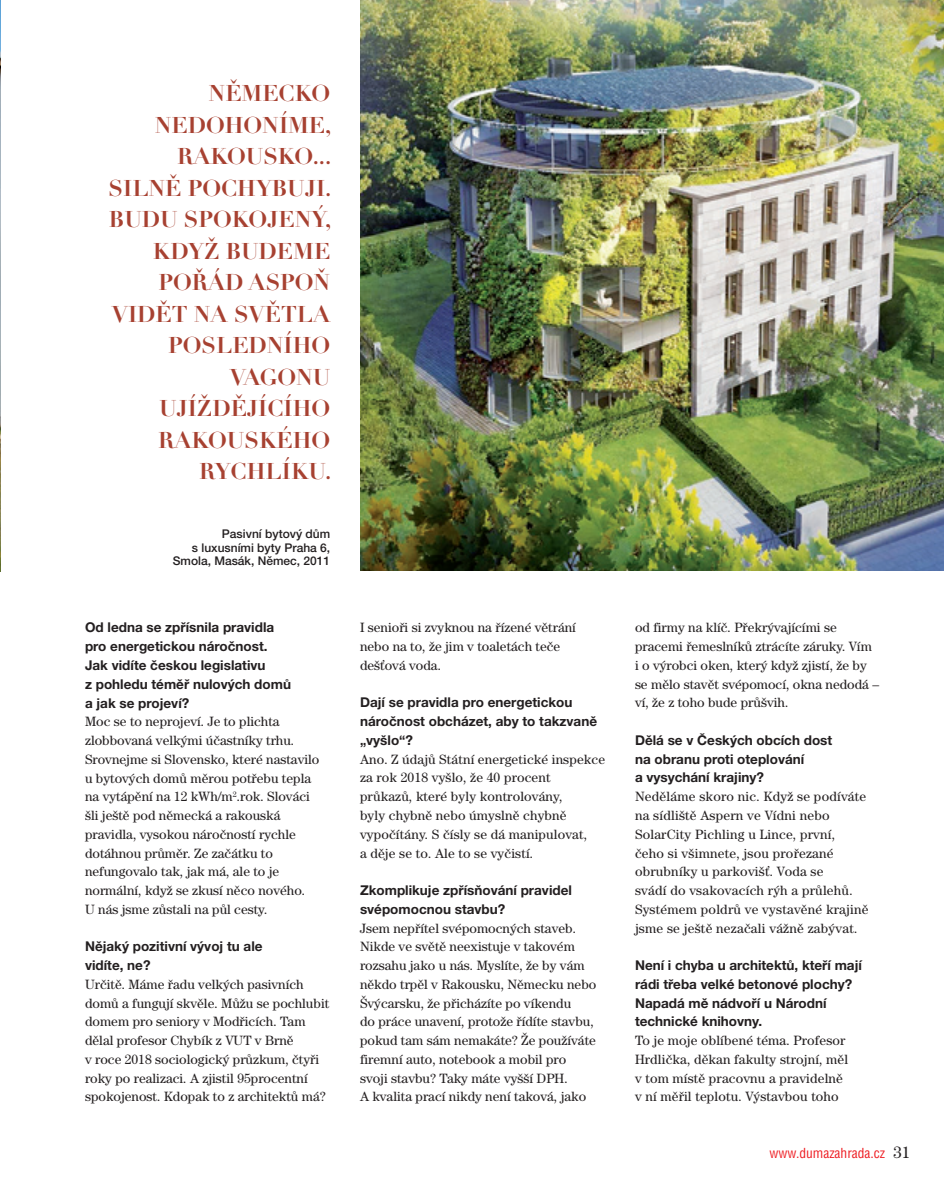
<style>
.page{position:relative;width:944px;height:1191px;background:#fff}
.page>*{position:absolute;margin:0;border:0;box-sizing:border-box;transform-origin:0 0}
.box{font:700 22.5px/31.5px "Didot OT";color:#a74131;text-align:right}
.zakladní_text{font:13.5px/18.8px "ITC Century OT";color:#231f20}
.otazka{font:700 13.5px/18.8px "Helvetica Neue OT";color:#231f20}
.t1{font:condensed 13.5px "Helvetica OT";color:#ee1d23}
.popisek{font:500 12px/13.5px "Helvetica Neue OT";color:#231f20;text-align:right}
.s1{font-family:"ITC Century OT";font-stretch:normal;font-size:16.5px;color:#231f20}
</style>
<div class="page">
<img style="left:0;top:0;width:1px;height:571px">
<img style="left:360px;top:0;width:584px;height:571px">
<p class="box" style="left:109px;top:78px;width:224px">NĚMECKO<br>NEDOHONÍME,<br>RAKOUSKO...<br>SILNĚ POCHYBUJI.<br>BUDU SPOKOJENÝ,<br>KDYŽ BUDEME<br>POŘÁD ASPOŇ<br>VIDĚT NA SVĚTLA<br>POSLEDNÍHO<br>VAGONU<br>UJÍŽDĚJÍCÍHO<br>RAKOUSKÉHO<br>RYCHLÍKU.</p>
<p class="popisek" style="left:173px;top:527px;width:159px">Pasivní bytový dům<br>s luxusními byty Praha 6,<br>Smola, Masák, Němec, 2011</p>
<p class="otazka" style="left:85px;top:618px;width:207px">Od ledna se zpřísnila pravidla pro energetickou náročnost.<br>Jak vidíte českou legislativu<br>z pohledu téměř nulových domů a jak se projeví?</p>
<p class="zakladní_text" style="left:85px;top:712px;width:236px">Moc se to neprojeví. Je to plichta zlobbovaná velkými účastníky trhu.<br>Srovnejme si Slovensko, které nastavilo u bytových domů měrou potřebu tepla na vytápění na 12 kWh/m<sup>2</sup>.rok. Slováci šli ještě pod německá a rakouská pravidla, vysokou náročností rychle dotáhnou průměr. Ze začátku to nefungovalo tak, jak má, ale to je normální, když se zkusí něco nového.<br>U nás jsme zůstali na půl cesty.</p>
<p class="otazka" style="left:85px;top:937px;width:179px">Nějaký pozitivní vývoj tu ale vidíte, ne?</p>
<p class="zakladní_text" style="left:85px;top:975px;width:246px">Určitě. Máme řadu velkých pasivních domů a fungují skvěle. Můžu se pochlubit domem pro seniory v Modřicích. Tam dělal profesor Chybík z VUT v Brně<br>v roce 2018 sociologický průzkum, čtyři roky po realizaci. A zjistil 95procentní spokojenost. Kdopak to z architektů má?</p>
<p class="zakladní_text" style="left:360px;top:619px;width:218px">I senioři si zvyknou na řízené větrání nebo na to, že jim v toaletách teče dešťová voda.</p>
<p class="otazka" style="left:360px;top:693px;width:239px">Dají se pravidla pro energetickou náročnost obcházet, aby to takzvaně „vyšlo“?</p>
<p class="zakladní_text" style="left:360px;top:750px;width:247px">Ano. Z údajů Státní energetické inspekce za rok 2018 vyšlo, že 40 procent průkazů, které byly kontrolovány,<br>byly chybně nebo úmyslně chybně vypočítány. S čísly se dá manipulovat,<br>a děje se to. Ale to se vyčistí.</p>
<p class="otazka" style="left:360px;top:881px;width:213px">Zkomplikuje zpřísňování pravidel svépomocnou stavbu?</p>
<p class="zakladní_text" style="left:360px;top:919px;width:238px">Jsem nepřítel svépomocných staveb.<br>Nikde ve světě neexistuje v takovém rozsahu jako u nás. Myslíte, že by vám někdo trpěl v Rakousku, Německu nebo Švýcarsku, že přicházíte po víkendu<br>do práce unavení, protože řídíte stavbu, pokud tam sám nemakáte? Že používáte firemní auto, notebook a mobil pro svoji stavbu? Taky máte vyšší DPH.<br>A kvalita prací nikdy není taková, jako</p>
<p class="zakladní_text" style="left:635px;top:619px;width:246px">od firmy na klíč. Překrývajícími se pracemi řemeslníků ztrácíte záruky. Vím<br>i o výrobci oken, který když zjistí, že by se mělo stavět svépomocí, okna nedodá – ví, že z toho bude průšvih.</p>
<p class="otazka" style="left:635px;top:731px;width:199px">Dělá se v Českých obcích dost na obranu proti oteplování<br>a vysychání krajiny?</p>
<p class="zakladní_text" style="left:635px;top:787px;width:235px">Neděláme skoro nic. Když se podíváte na sídliště Aspern ve Vídni nebo SolarCity Pichling u Lince, první,<br>čeho si všimnete, jsou prořezané obrubníky u parkovišť. Voda se<br>svádí do vsakovacích rýh a průlehů.<br>Systémem poldrů ve vystavěné krajině jsme se ještě nezačali vážně zabývat.</p>
<p class="otazka" style="left:635px;top:956px;width:228px">Není i chyba u architektů, kteří mají rádi třeba velké betonové plochy?<br>Napadá mě nádvoří u Národní technické knihovny.</p>
<p class="zakladní_text" style="left:635px;top:1031px;width:215px">To je moje oblíbené téma. Profesor Hrdlička, děkan fakulty strojní, měl v tom místě pracovnu a pravidelně v ní měřil teplotu. Výstavbou toho</p>
<p class="t1" style="left:769px;top:1145px;width:142px">www.dumazahrada.cz <span class="s1">31</span></p>
</div>
